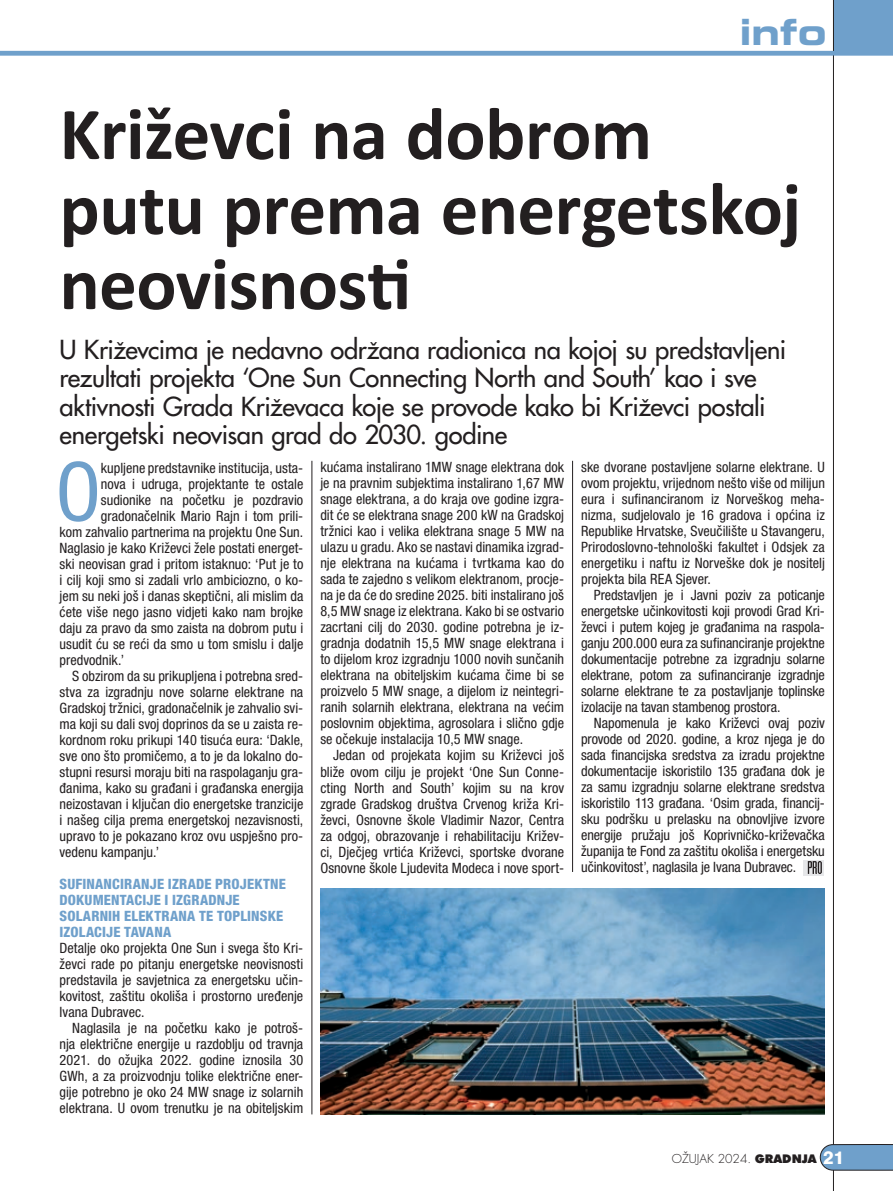
<style>
.page{position:relative;width:893px;height:1191px;background:#fff}
.page>*{position:absolute;margin:0;border:0;box-sizing:border-box;transform-origin:0 0}
.t1{font:condensed 81.45px "Helvetica Neue LT Std";color:#6fa0cb}
.t2{font:700 75px/75px "Calibri";letter-spacing:-.005em;color:#231f20}
.t3{font:700 expanded 36px "A Eurostile";color:#6fa0cb}
.t4{font:500 25.5px/28.5px "Futura Std";letter-spacing:-.015em;color:#231f20}
.t5{font:condensed 14.25px/16px "Helvetica Neue LT Std";color:#231f20;text-align:justify}
.t6{font:800 condensed 14.25px/16px "Helvetica Neue LT Std";letter-spacing:.01em;color:#6fa0cb}
.t7{font:300 12px "Futura Std";color:#231f20}
.s1{font-family:"A Futura";font-weight:900}
.s2{font-family:"A Helvetica";font-weight:800;font-size:18px;color:#fff}
</style>
<div class="page">
<div style="left:833px;top:0;width:60px;height:53px;background:#6fa0cb"></div>
<hr style="left:833px;top:0;width:1px;height:1191px;background:#231f20">
<svg style="left:819px;top:1144px;width:74px;height:26px;background:#719cc2"></svg>
<hr style="left:0;top:51px;width:893px;height:4px;background:#6fa0cb">
<hr style="left:572px;top:461px;width:1px;height:411px;background:#231f20">
<hr style="left:312px;top:461px;width:1px;height:653px;background:#231f20">
<svg style="left:803px;top:860px;width:20px;height:15px"></svg>
<svg style="left:808px;top:861px;width:11px;height:13px"></svg>
<svg style="left:818px;top:861px;width:4px;height:13px"></svg>
<img style="left:320px;top:889px;width:505px;height:225px">
<h3 class="t3" style="left:739px;top:10px;width:89px">info</h3>
<h2 class="t2" style="left:60px;top:96px;width:744px">Križevci na dobrom putu prema energetskoj neovisnosti</h2>
<p class="t4" style="left:60px;top:335px;width:728px">U Križevcima je nedavno održana radionica na kojoj su predstavljeni rezultati projekta ‘One Sun Connecting North and South’ kao i sve aktivnosti Grada Križevaca koje se provode kako bi Križevci postali energetski neovisan grad do 2030. godine</p>
<h1 class="t1" style="left:56px;top:444px;width:47px">O</h1>
<p class="t5" style="left:101px;top:459px;width:204px">kupljene predstavnike institucija, usta-</p>
<p class="t5" style="left:320px;top:459px;width:245px">kućama instalirano 1MW snage elektrana dok je na pravnim subjektima instalirano 1,67 MW snage elektrana, a do kraja ove godine izgra&shy;dit će se elektrana snage 200 kW na Gradskoj tržnici kao i velika elektrana snage 5 MW na ulazu u gradu. Ako se nastavi dinamika izgrad&shy;nje elektrana na kućama i tvrtkama kao do sada te zajedno s velikom elektranom, procje&shy;na je da će do sredine 2025. biti instalirano još 8,5 MW snage iz elektrana. Kako bi se ostvario zacrtani cilj do 2030. godine potrebna je iz&shy;gradnja dodatnih 15,5 MW snage elektrana i to dijelom kroz izgradnju 1000 novih sunčanih elektrana na obiteljskim kućama čime bi se proizvelo 5 MW snage, a dijelom iz neintegri&shy;ranih solarnih elektrana, elektrana na većim poslovnim objektima, agrosolara i slično gdje se očekuje instalacija 10,5 MW snage.</p>
<p class="t5" style="left:320px;top:747px;width:245px;text-indent:13px">Jedan od projekata kojim su Križevci još bliže ovom cilju je projekt ‘One Sun Conne&shy;cting North and South’ kojim su na krov zgrade Gradskog društva Crvenog križa Kri&shy;ževci, Osnovne škole Vladimir Nazor, Centra za odgoj, obrazovanje i rehabilitaciju Križev&shy;ci, Dječjeg vrtića Križevci, sportske dvorane Osnovne škole Ljudevita Modeca i nove sport-</p>
<p class="t5" style="left:581px;top:459px;width:245px">ske dvorane postavljene solarne elektrane. U ovom projektu, vrijednom nešto više od milijun eura i sufinanciranom iz Norveškog meha&shy;nizma, sudjelovalo je 16 gradova i općina iz Republike Hrvatske, Sveučilište u Stavangeru, Prirodoslovno-tehnološki fakultet i Odsjek za energetiku i naftu iz Norveške dok je nositelj projekta bila REA Sjever.</p>
<p class="t5" style="left:581px;top:587px;width:245px;text-indent:13px">Predstavljen je i Javni poziv za poticanje energetske učinkovitosti koji provodi Grad Kri&shy;ževci i putem kojeg je građanima na raspola&shy;ganju 200.000 eura za sufinanciranje projektne dokumentacije potrebne za izgradnju solarne elektrane, potom za sufinanciranje izgradnje solarne elektrane te za postavljanje toplinske izolacije na tavan stambenog prostora.</p>
<p class="t5" style="left:581px;top:715px;width:245px;text-indent:13px">Napomenula je kako Križevci ovaj poziv provode od 2020. godine, a kroz njega je do sada financijska sredstva za izradu projektne dokumentacije iskoristilo 135 građana dok je za samu izgradnju solarne elektrane sredstva iskoristilo 113 građana. ‘Osim grada, financij&shy;sku podršku u prelasku na obnovljive izvore energije pružaju još Koprivničko-križevačka županija te Fond za zaštitu okoliša i energetsku učinkovitost’, naglasila je Ivana Dubravec.</p>
<p class="t5" style="left:101px;top:475px;width:204px">nova i udruga, projektante te ostale</p>
<p class="t5" style="left:101px;top:491px;width:204px">sudionike na početku je pozdravio</p>
<p class="t5" style="left:101px;top:507px;width:204px">gradonačelnik Mario Rajn i tom prili-</p>
<p class="t5" style="left:60px;top:523px;width:245px">kom zahvalio partnerima na projektu One Sun.</p>
<p class="t5" style="left:60px;top:539px;width:245px">Naglasio je kako Križevci žele postati energet-</p>
<p class="t5" style="left:60px;top:555px;width:245px">ski neovisan grad i pritom istaknuo: ‘Put je to</p>
<p class="t5" style="left:60px;top:571px;width:245px">i cilj koji smo si zadali vrlo ambiciozno, o ko-</p>
<p class="t5" style="left:60px;top:587px;width:245px">jem su neki još i danas skeptični, ali mislim da</p>
<p class="t5" style="left:60px;top:603px;width:245px">ćete više nego jasno vidjeti kako nam brojke</p>
<p class="t5" style="left:60px;top:619px;width:245px">daju za pravo da smo zaista na dobrom putu i</p>
<p class="t5" style="left:60px;top:635px;width:245px">usudit ću se reći da smo u tom smislu i dalje</p>
<p class="t5" style="left:60px;top:651px;width:66px">predvodnik.’</p>
<p class="t5" style="left:72px;top:667px;width:233px">S obzirom da su prikupljena i potrebna sred-</p>
<p class="t5" style="left:60px;top:683px;width:245px">stva za izgradnju nove solarne elektrane na</p>
<p class="t5" style="left:60px;top:699px;width:245px">Gradskoj tržnici, gradonačelnik je zahvalio svi-</p>
<p class="t5" style="left:60px;top:715px;width:245px">ma koji su dali svoj doprinos da se u zaista re-</p>
<p class="t5" style="left:60px;top:731px;width:245px">kordnom roku prikupi 140 tisuća eura: ‘Dakle,</p>
<p class="t5" style="left:60px;top:747px;width:245px">sve ono što promičemo, a to je da lokalno do-</p>
<p class="t5" style="left:60px;top:763px;width:245px">stupni resursi moraju biti na raspolaganju gra-</p>
<p class="t5" style="left:60px;top:779px;width:245px">đanima, kako su građani i građanska energija</p>
<p class="t5" style="left:60px;top:795px;width:245px">neizostavan i ključan dio energetske tranzicije</p>
<p class="t5" style="left:60px;top:811px;width:245px">i našeg cilja prema energetskoj nezavisnosti,</p>
<p class="t5" style="left:60px;top:827px;width:245px">upravo to je pokazano kroz ovu uspješno pro-</p>
<p class="t5" style="left:60px;top:843px;width:101px">vedenu kampanju.’</p>
<p class="t6" style="left:60px;top:875px;width:228px">SUFINANCIRANJE IZRADE PROJEKTNE<br>DOKUMENTACIJE I IZGRADNJE<br>SOLARNIH ELEKTRANA TE TOPLINSKE<br>IZOLACIJE TAVANA</p>
<p class="t5" style="left:60px;top:939px;width:245px">Detalje oko projekta One Sun i svega što Kri&shy;ževci rade po pitanju energetske neovisnosti predstavila je savjetnica za energetsku učin&shy;kovitost, zaštitu okoliša i prostorno uređenje Ivana Dubravec.</p>
<p class="t5" style="left:60px;top:1019px;width:245px;text-indent:13px">Naglasila je na početku kako je potroš&shy;nja električne energije u razdoblju od travnja 2021. do ožujka 2022. godine iznosila 30<br>GWh, a za proizvodnju tolike električne ener&shy;gije potrebno je oko 24 MW snage iz solarnih elektrana. U ovom trenutku je na obiteljskim</p>
<p class="t7" style="left:672px;top:1150px;width:174px">OŽUJAK 2024. <span class="s1">GRADNJA</span> <span class="s2">21</span></p>
</div>
